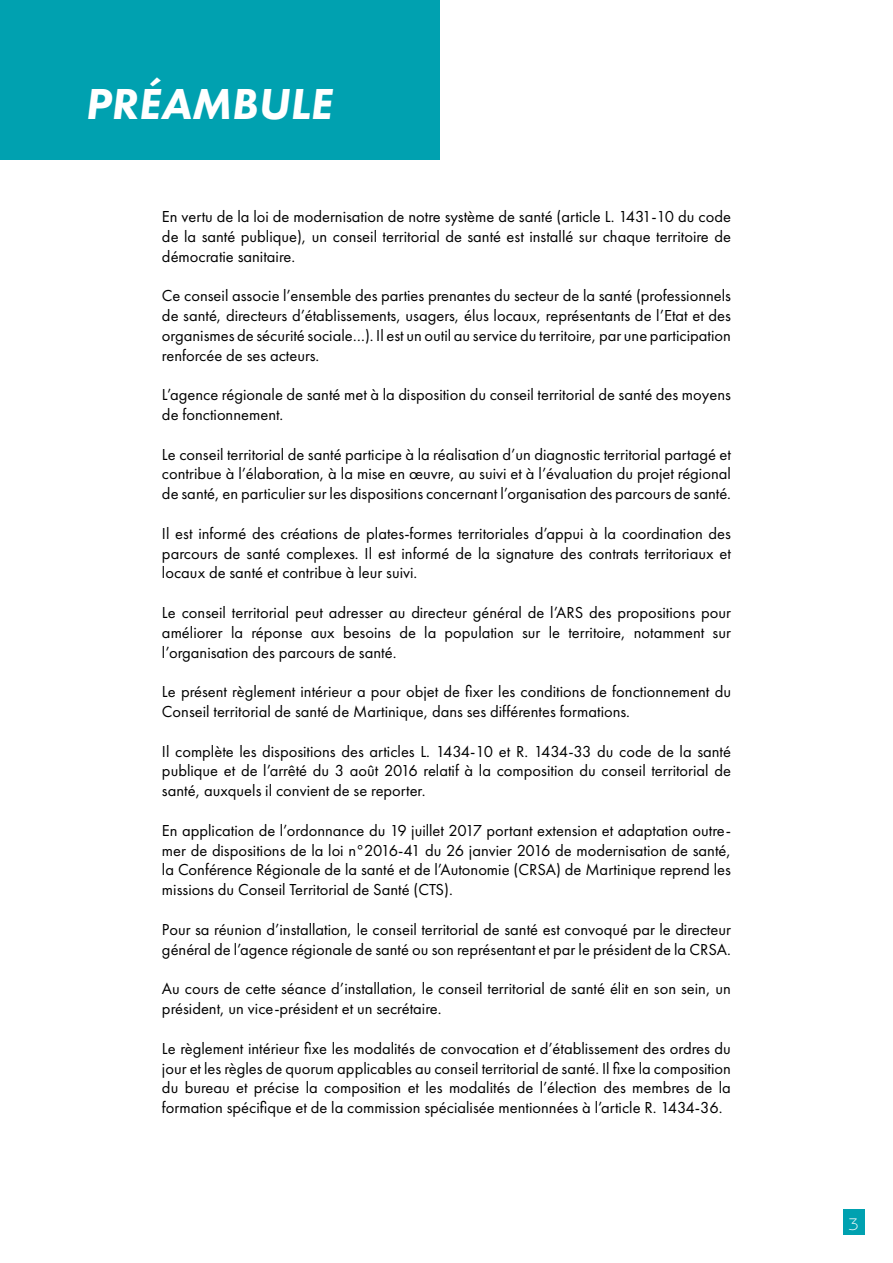
<style>
.page{position:relative;width:893px;height:1263px;background:#fff}
.page>*{position:absolute;margin:0;border:0;box-sizing:border-box;transform-origin:0 0}
.t1{font:italic 800 45px "Futura PT";color:#fff}
.t2{font:300 17.55px "Farm New";color:#fff}
.t3{font:16.5px/19.8px "Futura PT";color:#000;text-align:justify}
</style>
<div class="page">
<div style="left:0;top:0;width:439px;height:159px;background:#00a1b0"></div>
<div style="left:843px;top:1210px;width:22px;height:25px;background:#00a1b0"></div>
<h1 class="t1" style="left:85px;top:76px;width:249px">PRÉAMBULE</h1>
<p class="t3" style="left:162px;top:206px;width:571px">En vertu de la loi de modernisation de notre système de santé (article L. 1431-10 du code de la santé publique), un conseil territorial de santé est installé sur chaque territoire de démocratie sanitaire.</p>
<p class="t3" style="left:162px;top:286px;width:570px">Ce conseil associe l’ensemble des parties prenantes du secteur de la santé (professionnels de santé, directeurs d’établissements, usagers, élus locaux, représentants de l’Etat et des organismes de sécurité sociale…). Il est un outil au service du territoire, par une participation renforcée de ses acteurs.</p>
<p class="t3" style="left:162px;top:385px;width:570px">L’agence régionale de santé met à la disposition du conseil territorial de santé des moyens de fonctionnement.</p>
<p class="t3" style="left:162px;top:444px;width:571px">Le conseil territorial de santé participe à la réalisation d’un diagnostic territorial partagé et contribue à l’élaboration, à la mise en œuvre, au suivi et à l’évaluation du projet régional de santé, en particulier sur les dispositions concernant l’organisation des parcours de santé.</p>
<p class="t3" style="left:162px;top:523px;width:570px">Il est informé des créations de plates-formes territoriales d’appui à la coordination des parcours de santé complexes. Il est informé de la signature des contrats territoriaux et locaux de santé et contribue à leur suivi.</p>
<p class="t3" style="left:162px;top:602px;width:570px">Le conseil territorial peut adresser au directeur général de l’ARS des propositions pour améliorer la réponse aux besoins de la population sur le territoire, notamment sur l’organisation des parcours de santé.</p>
<p class="t3" style="left:162px;top:682px;width:570px">Le présent règlement intérieur a pour objet de fixer les conditions de fonctionnement du<br>Conseil territorial de santé de Martinique, dans ses différentes formations.</p>
<p class="t3" style="left:162px;top:741px;width:571px">Il complète les dispositions des articles L. 1434-10 et R. 1434-33 du code de la santé publique et de l’arrêté du 3 août 2016 relatif à la composition du conseil territorial de santé, auxquels il convient de se reporter.</p>
<p class="t3" style="left:162px;top:820px;width:570px">En application de l’ordonnance du 19 juillet 2017 portant extension et adaptation outre&shy;mer de dispositions de la loi n°2016-41 du 26 janvier 2016 de modernisation de santé, la Conférence Régionale de la santé et de l’Autonomie (CRSA) de Martinique reprend les missions du Conseil Territorial de Santé (CTS).</p>
<p class="t3" style="left:162px;top:919px;width:570px">Pour sa réunion d’installation, le conseil territorial de santé est convoqué par le directeur général de l’agence régionale de santé ou son représentant et par le président de la CRSA.</p>
<p class="t3" style="left:162px;top:979px;width:570px">Au cours de cette séance d’installation, le conseil territorial de santé élit en son sein, un président, un vice-président et un secrétaire.</p>
<p class="t3" style="left:162px;top:1038px;width:570px">Le règlement intérieur fixe les modalités de convocation et d’établissement des ordres du jour et les règles de quorum applicables au conseil territorial de santé. Il fixe la composition du bureau et précise la composition et les modalités de l’élection des membres de la formation spécifique et de la commission spécialisée mentionnées à l’article R. 1434-36.</p>
<p class="t2" style="left:848px;top:1213px;width:12px">3</p>
</div>
